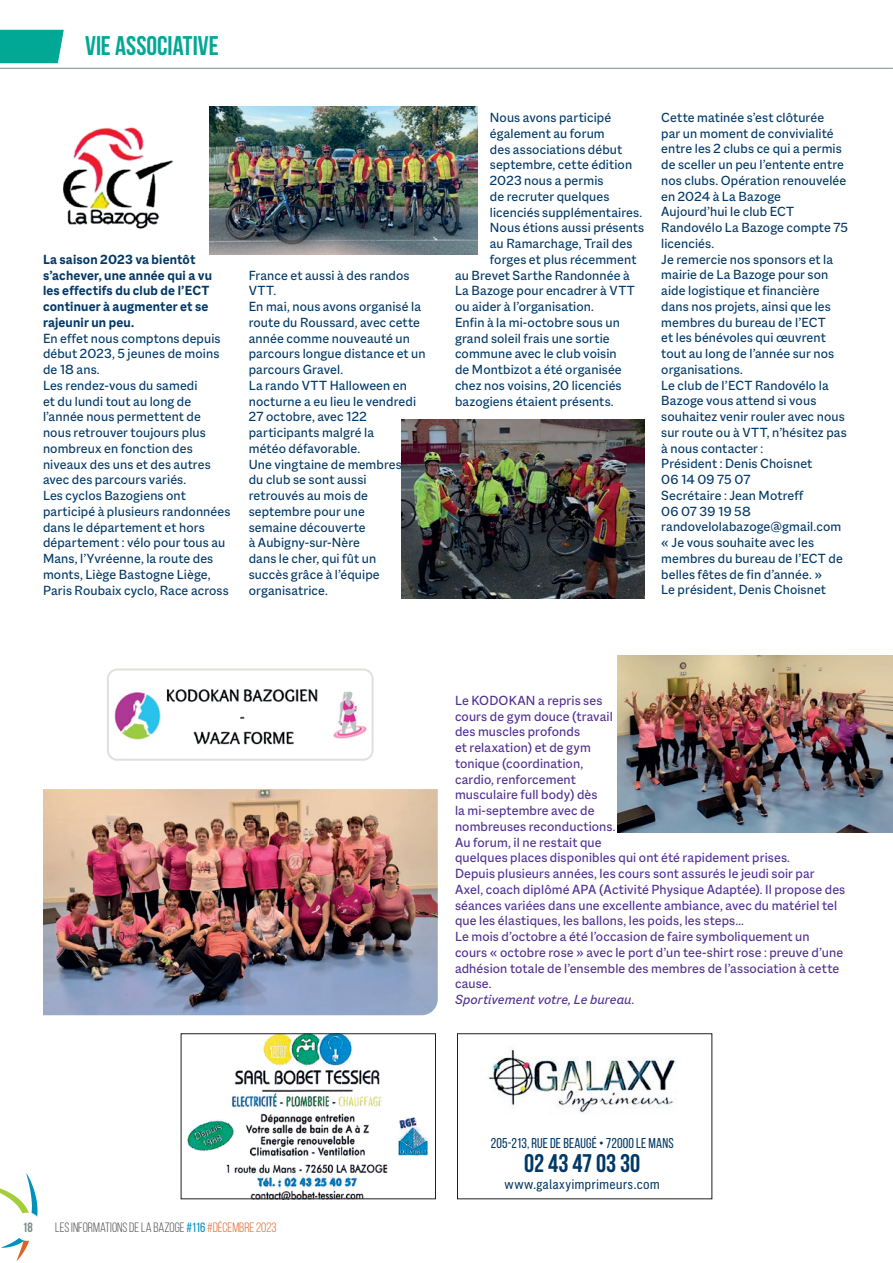
<style>
.page{position:relative;width:893px;height:1263px;background:#fff}
.page>*{position:absolute;margin:0;border:0;box-sizing:border-box;transform-origin:0 0}
.t1{font:700 27px "Bebas Neue";letter-spacing:.005em;color:#00a895}
.t2{font:700 25.5px "Bebas Neue";letter-spacing:-.005em;color:#013867}
.t3{font:14.25px/15.8px "Macklin Sans";letter-spacing:.01em;color:#013867}
.t4{font:14.25px/15.8px "Macklin Sans";letter-spacing:.01em;color:#502e92}
.t5{font:700 14.25px/15.8px "Macklin Sans";letter-spacing:.01em;color:#013867}
.t6{font:14.25px "Bebas Neue";letter-spacing:.01em;color:#013867}
.t7{font:italic 14.25px "Macklin Sans";letter-spacing:.01em;color:#502e92}
.t8{font:13.5px "Bebas Neue";color:#4d4b4d}
.t9{font:13.5px "Darbee Legend 45 Desert Gold";letter-spacing:.01em;color:#013867}
.t10{font:700 13.5px "Bebas Neue";color:#7d8b90}
.s1{color:#0092bd}
.s2{color:#dd6327}
</style>
<div class="page">
<hr style="left:0;top:68px;width:893px;height:1px;background:#7d8b90">
<svg style="left:0;top:1174px;width:37px;height:43px"></svg>
<svg style="left:1px;top:1238px;width:28px;height:23px"></svg>
<div style="left:0;top:30px;width:64px;height:33px;background:#00a895"></div>
<img style="left:186px;top:1035px;width:242px;height:162px">
<div style="left:181px;top:1033px;width:255px;height:166px;border:1px solid #231f20"></div>
<img style="left:43px;top:789px;width:395px;height:226px">
<img style="left:110px;top:671px;width:261px;height:87px">
<div style="left:107px;top:668px;width:267px;height:93px;border:2px solid #e3dfdc;border-radius:9px"></div>
<img style="left:63px;top:126px;width:111px;height:103px">
<img style="left:210px;top:106px;width:267px;height:149px">
<img style="left:618px;top:656px;width:275px;height:176px">
<img style="left:402px;top:420px;width:242px;height:178px">
<img style="left:488px;top:1047px;width:189px;height:66px">
<div style="left:457px;top:1033px;width:255px;height:166px;border:1px solid #231f20"></div>
<h1 class="t1" style="left:85px;top:31px;width:135px">VIE ASSOCIATIVE</h1>
<p class="t5" style="left:43px;top:251px;width:171px">La saison 2023 va bientôt s’achever, une année qui a vu les effectifs du club de l’ECT continuer à augmenter et se rajeunir un peu.</p>
<p class="t3" style="left:43px;top:330px;width:189px">En effet nous comptons depuis début 2023, 5 jeunes de moins de 18 ans.<br>Les rendez-vous du samedi<br>et du lundi tout au long de l’année nous permettent de nous retrouver toujours plus nombreux en fonction des niveaux des uns et des autres avec des parcours variés.<br>Les cyclos Bazogiens ont participé à plusieurs randonnées dans le département et hors département : vélo pour tous au<br>Mans, l’Yvréenne, la route des monts, Liège Bastogne Liège,<br>Paris Roubaix cyclo, Race across</p>
<p class="t3" style="left:249px;top:267px;width:178px">France et aussi à des randos<br>VTT.<br>En mai, nous avons organisé la route du Roussard, avec cette année comme nouveauté un parcours longue distance et un parcours Gravel.<br>La rando VTT Halloween en nocturne a eu lieu le vendredi<br>27 octobre, avec 122 participants malgré la<br>météo défavorable.<br>Une vingtaine de membres<br>du club se sont aussi retrouvés au mois de septembre pour une<br>semaine découverte<br>à Aubigny-sur-Nère<br>dans le cher, qui fût un<br>succès grâce à l’équipe organisatrice.</p>
<p class="t3" style="left:490px;top:109px;width:123px">Nous avons participé</p>
<p class="t3" style="left:490px;top:125px;width:116px">également au forum</p>
<p class="t3" style="left:490px;top:141px;width:134px">des associations début</p>
<p class="t3" style="left:490px;top:157px;width:144px">septembre, cette édition</p>
<p class="t3" style="left:490px;top:172px;width:115px">2023 nous a permis</p>
<p class="t3" style="left:490px;top:188px;width:121px">de recruter quelques</p>
<p class="t3" style="left:490px;top:204px;width:154px">licenciés supplémentaires.</p>
<p class="t3" style="left:490px;top:220px;width:156px">Nous étions aussi présents</p>
<p class="t3" style="left:490px;top:235px;width:144px">au Ramarchage, Trail des</p>
<p class="t3" style="left:490px;top:251px;width:148px">forges et plus récemment</p>
<p class="t3" style="left:455px;top:267px;width:176px">au Brevet Sarthe Randonnée à</p>
<p class="t3" style="left:455px;top:283px;width:181px">La Bazoge pour encadrer à VTT</p>
<p class="t3" style="left:455px;top:298px;width:141px">ou aider à l’organisation.</p>
<p class="t3" style="left:455px;top:314px;width:166px">Enfin à la mi-octobre sous un</p>
<p class="t3" style="left:455px;top:330px;width:156px">grand soleil frais une sortie</p>
<p class="t3" style="left:455px;top:346px;width:163px">commune avec le club voisin</p>
<p class="t3" style="left:455px;top:361px;width:168px">de Montbizot a été organisée</p>
<p class="t3" style="left:455px;top:377px;width:168px">chez nos voisins, 20 licenciés</p>
<p class="t3" style="left:455px;top:393px;width:160px">bazogiens étaient présents.</p>
<p class="t3" style="left:661px;top:109px;width:188px">Cette matinée s’est clôturée<br>par un moment de convivialité entre les 2 clubs ce qui a permis de sceller un peu l’entente entre nos clubs. Opération renouvelée en 2024 à La Bazoge<br>Aujourd’hui le club ECT<br>Randovélo La Bazoge compte 75 licenciés.<br>Je remercie nos sponsors et la mairie de La Bazoge pour son aide logistique et financière dans nos projets, ainsi que les membres du bureau de l’ECT<br>et les bénévoles qui œuvrent tout au long de l’année sur nos organisations.<br>Le club de l’ECT Randovélo la<br>Bazoge vous attend si vous souhaitez venir rouler avec nous sur route ou à VTT, n’hésitez pas à nous contacter :<br>Président : Denis Choisnet<br>06 14 09 75 07<br>Secrétaire : Jean Motreff<br>06 07 39 19 58 randovelolabazoge@gmail.com « Je vous souhaite avec les membres du bureau de l’ECT de belles fêtes de fin d’année. »<br>Le président, Denis Choisnet</p>
<p class="t4" style="left:455px;top:692px;width:392px">Le KODOKAN a repris ses<br>cours de gym douce (travail<br>des muscles profonds<br>et relaxation) et de gym<br>tonique (coordination,<br>cardio, renforcement<br>musculaire full body) dès<br>la mi-septembre avec de<br>nombreuses reconductions.<br>Au forum, il ne restait que<br>quelques places disponibles qui ont été rapidement prises.<br>Depuis plusieurs années, les cours sont assurés le jeudi soir par Axel, coach diplômé APA (Activité Physique Adaptée). Il propose des séances variées dans une excellente ambiance, avec du matériel tel que les élastiques, les ballons, les poids, les steps…<br>Le mois d’octobre a été l’occasion de faire symboliquement un cours « octobre rose » avec le port d’un tee-shirt rose : preuve d’une adhésion totale de l’ensemble des membres de l’association à cette cause.</p>
<p class="t7" style="left:455px;top:991px;width:181px">Sportivement votre, Le bureau.</p>
<p class="t10" style="left:22px;top:1219px;width:12px">18</p>
<p class="t8" style="left:55px;top:1220px;width:223px">LES INFORMATIONS DE LA BAZOGE <span class="s1">#116</span> <span class="s2">#DÉCEMBRE 2023</span></p>
<p class="t6" style="left:491px;top:1135px;width:184px">205-213, RUE DE BEAUGÉ • 72000 LE MANS</p>
<h2 class="t2" style="left:524px;top:1149px;width:118px">02 43 47 03 30</h2>
<p class="t9" style="left:505px;top:1174px;width:157px">www.galaxyimprimeurs.com</p>
</div>
